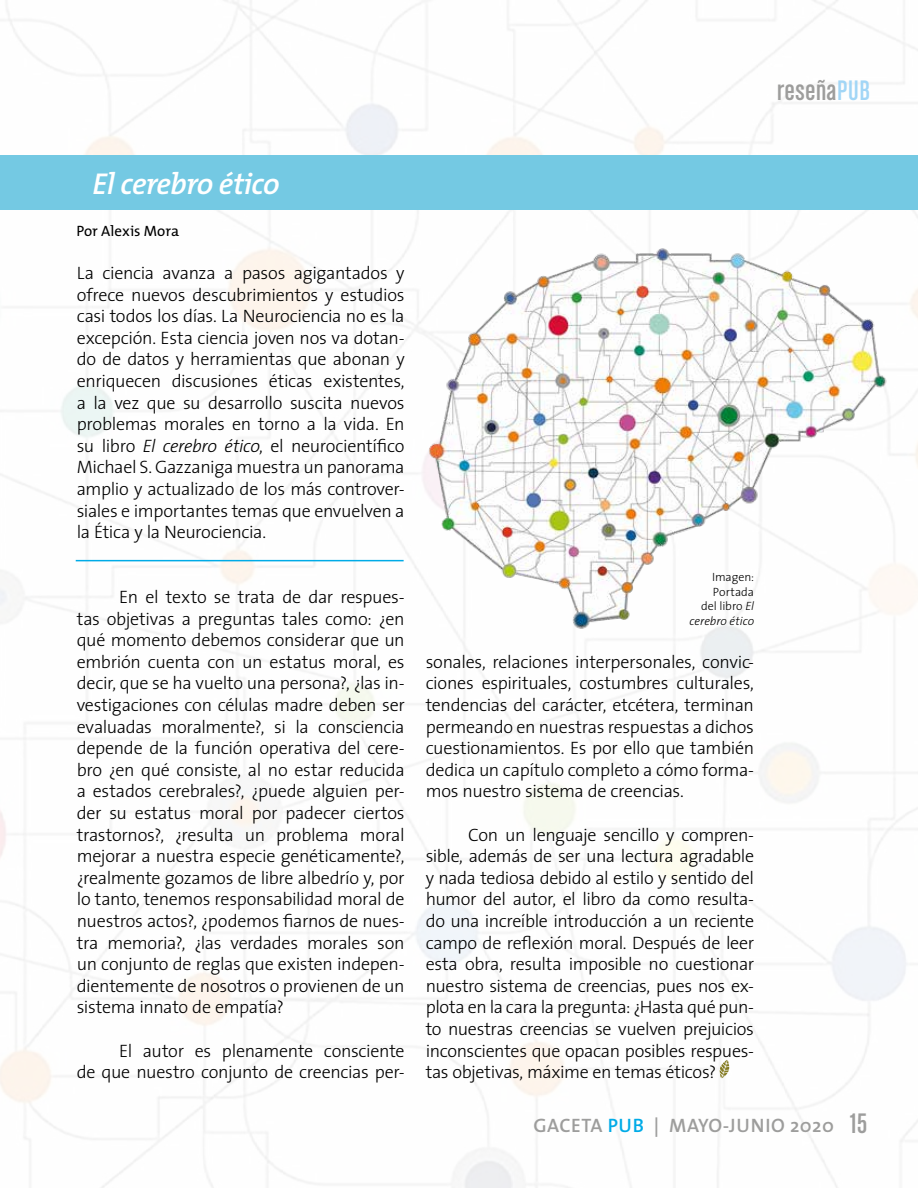
<style>
.page{position:relative;width:918px;height:1188px;background:#fff}
.page>*{position:absolute;margin:0;border:0;box-sizing:border-box;transform-origin:0 0}
.t1{font:italic 600 30.3px "The Mix";letter-spacing:-.025em;color:#fff}
.t2{font:30px "Chalet Comprime Cologne Sixty";letter-spacing:.025em;color:#9d9d9c}
.t3{font:600 19.5px "The Sans";letter-spacing:.025em;color:#9d9d9c}
.t4{font:300 18px/21.6px "The Sans";letter-spacing:-.02em;color:#000;text-align:justify}
.t5{font:15px "The Mix";letter-spacing:-.005em;color:#000}
.t6{font:300 12px/14.4px "The Sans";letter-spacing:-.005em;color:#000;text-align:right}
.s1{color:#a2d6f6}
.s2{font-style:italic}
.s3{color:#00abe7}
.s4{font-family:"Chalet Comprime Cologne Sixty";font-weight:400;font-size:30px}
</style>
<div class="page">
<div style="left:0;top:155px;width:918px;height:55px;background:#74c9e3"></div>
<img style="left:426px;top:246px;width:469px;height:388px">
<svg style="left:720px;top:1060px;width:9px;height:18px"></svg>
<hr style="left:76px;top:560px;width:328px;height:1px;background:#00abe7">
<h2 class="t2" style="left:777px;top:74px;width:94px">reseña<span class="s1">PUB</span></h2>
<h1 class="t1" style="left:92px;top:158px;width:189px">El cerebro ético</h1>
<p class="t5" style="left:76px;top:218px;width:104px">Por Alexis Mora</p>
<p class="t4" style="left:77px;top:262px;width:329px">La ciencia avanza a pasos agigantados y ofrece nuevos descubrimientos y estudios casi todos los días. La Neurociencia no es la excepción. Esta ciencia joven nos va dotan&shy;do de datos y herramientas que abonan y enriquecen discusiones éticas existentes, a la vez que su desarrollo suscita nuevos problemas morales en torno a la vida. En su libro <span class="s2">El cerebro ético</span>, el neurocientífico Michael S. Gazzaniga muestra un panorama amplio y actualizado de los más controver&shy;siales e importantes temas que envuelven a la Ética y la Neurociencia.</p>
<p class="t4" style="left:77px;top:586px;width:329px;text-indent:43px">En el texto se trata de dar respues&shy;tas objetivas a preguntas tales como: ¿en qué momento debemos considerar que un embrión cuenta con un estatus moral, es decir, que se ha vuelto una persona?, ¿las in&shy;vestigaciones con células madre deben ser evaluadas moralmente?, si la consciencia depende de la función operativa del cere&shy;bro ¿en qué consiste, al no estar reducida a estados cerebrales?, ¿puede alguien per&shy;der su estatus moral por padecer ciertos trastornos?, ¿resulta un problema moral mejorar a nuestra especie genéticamente?, ¿realmente gozamos de libre albedrío y, por lo tanto, tenemos responsabilidad moral de nuestros actos?, ¿podemos fiarnos de nues&shy;tra memoria?, ¿las verdades morales son un conjunto de reglas que existen indepen&shy;dientemente de nosotros o provienen de un sistema innato de empatía?</p>
<p class="t4" style="left:77px;top:1039px;width:329px;text-align:right">El autor es plenamente consciente<br>de que nuestro conjunto de creencias per-</p>
<p class="t6" style="left:690px;top:570px;width:66px">Imagen:<br>Portada<br>del libro <span class="s2">El cerebro ético</span></p>
<p class="t4" style="left:426px;top:650px;width:330px">sonales, relaciones interpersonales, convic&shy;ciones espirituales, costumbres culturales, tendencias del carácter, etcétera, terminan permeando en nuestras respuestas a dichos cuestionamientos. Es por ello que también dedica un capítulo completo a cómo forma&shy;mos nuestro sistema de creencias.</p>
<p class="t4" style="left:426px;top:823px;width:330px;text-indent:43px">Con un lenguaje sencillo y compren&shy;sible, además de ser una lectura agradable y nada tediosa debido al estilo y sentido del humor del autor, el libro da como resulta&shy;do una increíble introducción a un reciente campo de reflexión moral. Después de leer esta obra, resulta imposible no cuestionar nuestro sistema de creencias, pues nos ex&shy;plota en la cara la pregunta: ¿Hasta qué pun&shy;to nuestras creencias se vuelven prejuicios inconscientes que opacan posibles respues&shy;tas objetivas, máxime en temas éticos?</p>
<p class="t3" style="left:534px;top:1109px;width:335px">GACETA <span class="s3">PUB</span> | MAYO-JUNIO 2020 <span class="s4">15</span></p>
</div>
